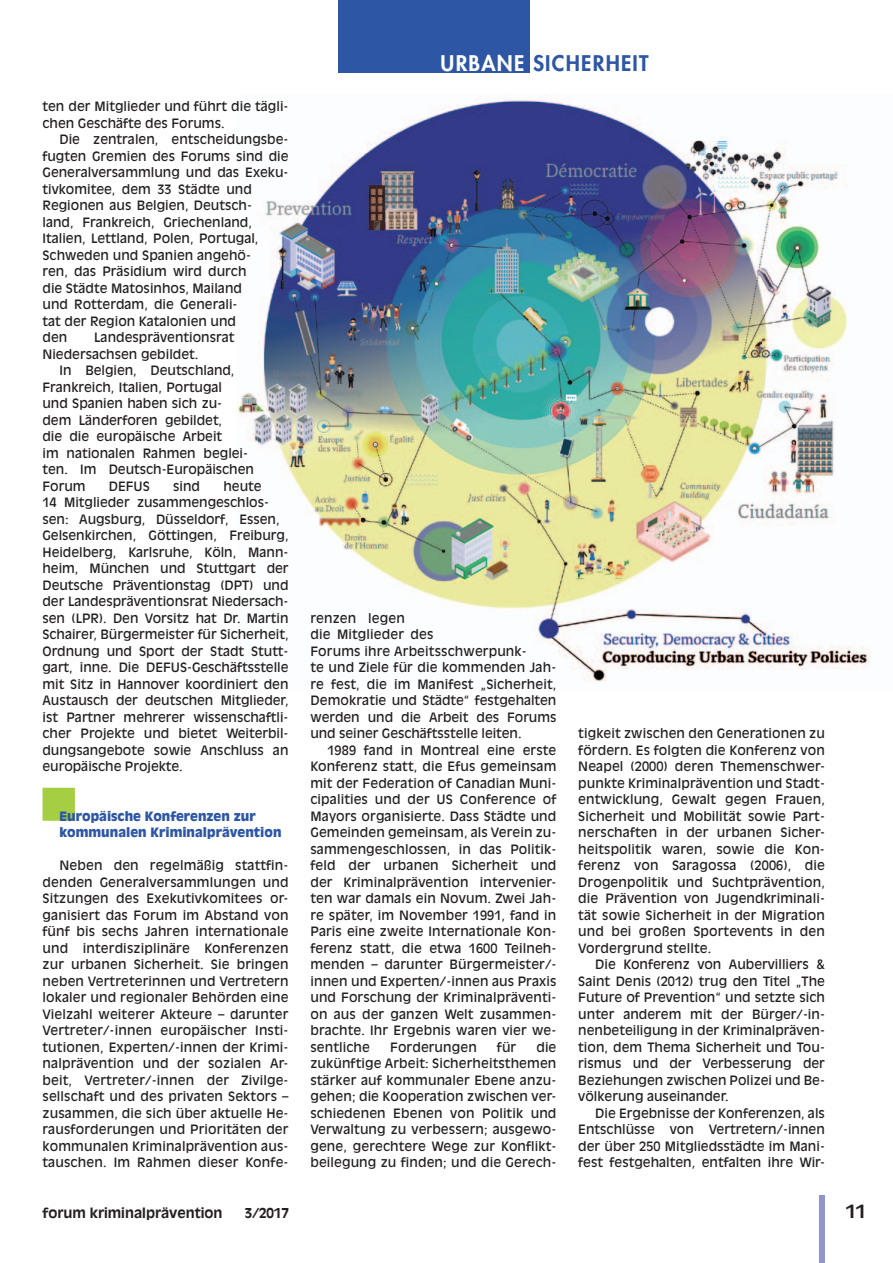
<style>
.page{position:relative;width:893px;height:1263px;background:#fff}
.page>*{position:absolute;margin:0;border:0;box-sizing:border-box;transform-origin:0 0}
.t1{font:800 21px "Futura";letter-spacing:.06em;color:#2d56a5}
.t2{font:700 18px "Antique Olive";color:#231f20}
.t3{font:700 13.5px "Antique Olive";color:#231f20}
._04_Grundtext{font:12.75px/16.5px "Antique Olive";color:#231f20}
._05_Zwischenzeile_1{font:900 12.75px/16.5px "Antique Olive";color:#2d56a5}
.s1{color:#fff}
</style>
<div class="page">
<div style="left:819px;top:1195px;width:6px;height:68px;background:#8e95ca"></div>
<div style="left:338px;top:0;width:191px;height:72px;background:#2d56a5"></div>
<img style="left:237px;top:100px;width:634px;height:582px">
<div style="left:43px;top:788px;width:32px;height:33px;background:#a5ce43"></div>
<p class="_04_Grundtext" style="left:43px;top:98px;width:247px">ten der Mitglieder und führt die tägli&shy;chen Geschäfte des Forums.</p>
<p class="_04_Grundtext" style="left:43px;top:131px;width:248px;text-indent:17px">Die zentralen, entscheidungsbe&shy;fugten Gremien des Forums sind die<br>Generalversammlung und das Exeku&shy;tivkomitee, dem 33 Städte und<br>Regionen aus Belgien, Deutsch-<br>land, Frankreich, Griechenland,<br>Italien, Lettland, Polen, Portugal,<br>Schweden und Spanien angehö-<br>ren, das Präsidium wird durch<br>die Städte Matosinhos, Mailand<br>und Rotterdam, die Generali-<br>tat der Region Katalonien und<br>den</p>
<p class="_04_Grundtext" style="left:43px;top:329px;width:194px;text-indent:52px">Landespräventionsrat<br>Niedersachsen gebildet.</p>
<p class="_04_Grundtext" style="left:43px;top:362px;width:213px;text-indent:17px">In Belgien, Deutschland,<br>Frankreich, Italien, Portugal<br>und Spanien haben sich zu&shy;dem Länderforen gebildet,<br>die die europäische Arbeit<br>im nationalen Rahmen beglei&shy;ten. Im Deutsch-Europäischen<br>Forum</p>
<p class="_04_Grundtext" style="left:43px;top:478px;width:248px;text-indent:181px">heute<br>14 Mitglieder zusammengeschlos&shy;sen: Augsburg, Düsseldorf, Essen, Gelsenkirchen, Göttingen, Freiburg, Heidelberg, Karlsruhe, Köln, Mann&shy;heim, München und Stuttgart der Deutsche Präventionstag (DPT) und der Landespräventionsrat Niedersach&shy;sen (LPR). Den Vorsitz hat Dr. Martin Schairer, Bürgermeister für Sicherheit, Ordnung und Sport der Stadt Stutt&shy;gart, inne. Die DEFUS-Geschäftsstelle mit Sitz in Hannover koordiniert den Austausch der deutschen Mitglieder, ist Partner mehrerer wissenschaftli&shy;cher Projekte und bietet Weiterbil&shy;dungsangebote sowie Anschluss an europäische Projekte.</p>
<p class="_05_Zwischenzeile_1" style="left:60px;top:808px;width:224px">Europäische Konferenzen zur kommunalen Kriminalprävention</p>
<p class="_04_Grundtext" style="left:43px;top:857px;width:248px;text-align:justify;text-indent:17px">Neben den regelmäßig stattfin&shy;denden Generalversammlungen und Sitzungen des Exekutivkomitees or&shy;ganisiert das Forum im Abstand von fünf bis sechs Jahren internationale und interdisziplinäre Konferenzen zur urbanen Sicherheit. Sie bringen neben Vertreterinnen und Vertretern lokaler und regionaler Behörden eine Vielzahl weiterer Akteure – darunter Vertreter/-innen europäischer Insti&shy;tutionen, Experten/-innen der Krimi&shy;nalprävention und der sozialen Ar&shy;beit, Vertreter/-innen der Zivilge&shy;sellschaft und des privaten Sektors – zusammen, die sich über aktuelle He&shy;rausforderungen und Prioritäten der kommunalen Kriminalprävention aus&shy;tauschen. Im Rahmen dieser Konfe-</p>
<p class="_04_Grundtext" style="left:109px;top:478px;width:42px">DEFUS</p>
<p class="_04_Grundtext" style="left:173px;top:478px;width:28px">sind</p>
<h1 class="t1" style="left:441px;top:49px;width:210px"><span class="s1">URBANE</span> SICHERHEIT</h1>
<p class="_04_Grundtext" style="left:310px;top:610px;width:248px">renzen legen<br>die Mitglieder des<br>Forums ihre Arbeitsschwerpunk-<br>te und Ziele für die kommenden Jah&shy;re fest, die im Manifest „Sicherheit,<br>Demokratie und Städte“ festgehalten werden und die Arbeit des Forums und seiner Geschäftsstelle leiten.</p>
<p class="_04_Grundtext" style="left:310px;top:742px;width:248px;text-align:justify;text-indent:17px">1989 fand in Montreal eine erste Konferenz statt, die Efus gemeinsam mit der Federation of Canadian Muni&shy;cipalities und der US Conference of Mayors organisierte. Dass Städte und Gemeinden gemeinsam, als Verein zu&shy;sammengeschlossen, in das Politik&shy;feld der urbanen Sicherheit und der Kriminalprävention intervenier&shy;ten war damals ein Novum. Zwei Jah&shy;re später, im November 1991, fand in Paris eine zweite Internationale Kon&shy;ferenz statt, die etwa 1600 Teilneh&shy;menden – darunter Bürgermeister/- innen und Experten/-innen aus Praxis und Forschung der Kriminalpräventi&shy;on aus der ganzen Welt zusammen&shy;brachte. Ihr Ergebnis waren vier we&shy;sentliche</p>
<p class="_04_Grundtext" style="left:390px;top:1039px;width:88px">Forderungen</p>
<p class="_04_Grundtext" style="left:497px;top:1039px;width:21px">für</p>
<p class="_04_Grundtext" style="left:310px;top:1039px;width:248px;text-align:justify;text-indent:226px">die zukünftige Arbeit: Sicherheitsthemen stärker auf kommunaler Ebene anzu&shy;gehen; die Kooperation zwischen ver&shy;schiedenen Ebenen von Politik und Verwaltung zu verbessern; ausgewo&shy;gene, gerechtere Wege zur Konflikt&shy;beilegung zu finden; und die Gerech-</p>
<p class="_04_Grundtext" style="left:578px;top:725px;width:248px">tigkeit zwischen den Generationen zu fördern. Es folgten die Konferenz von Neapel (2000) deren Themenschwer&shy;punkte Kriminalprävention und Stadt&shy;entwicklung, Gewalt gegen Frauen, Sicherheit und Mobilität sowie Part&shy;nerschaften in der urbanen Sicher&shy;heitspolitik waren, sowie die Kon&shy;ferenz von Saragossa (2006), die Drogenpolitik und Suchtprävention, die Prävention von Jugendkriminali&shy;tät sowie Sicherheit in der Migration und bei großen Sportevents in den Vordergrund stellte.</p>
<p class="_04_Grundtext" style="left:578px;top:956px;width:248px;text-align:justify;text-indent:17px">Die Konferenz von Aubervilliers &amp; Saint Denis (2012) trug den Titel „The Future of Prevention“ und setzte sich unter anderem mit der Bürger/-in&shy;nenbeteiligung in der Kriminalpräven&shy;tion, dem Thema Sicherheit und Tou&shy;rismus und der Verbesserung der Beziehungen zwischen Polizei und Be&shy;völkerung auseinander.</p>
<p class="_04_Grundtext" style="left:578px;top:1105px;width:248px;text-align:justify;text-indent:17px">Die Ergebnisse der Konferenzen, als Entschlüsse von Vertretern/-innen der über 250 Mitgliedsstädte im Mani&shy;fest festgehalten, entfalten ihre Wir-</p>
<p class="t3" style="left:43px;top:1205px;width:182px">forum kriminalprävention</p>
<p class="t3" style="left:245px;top:1205px;width:46px">3/2017</p>
<p class="t2" style="left:846px;top:1200px;width:22px">11</p>
</div>
